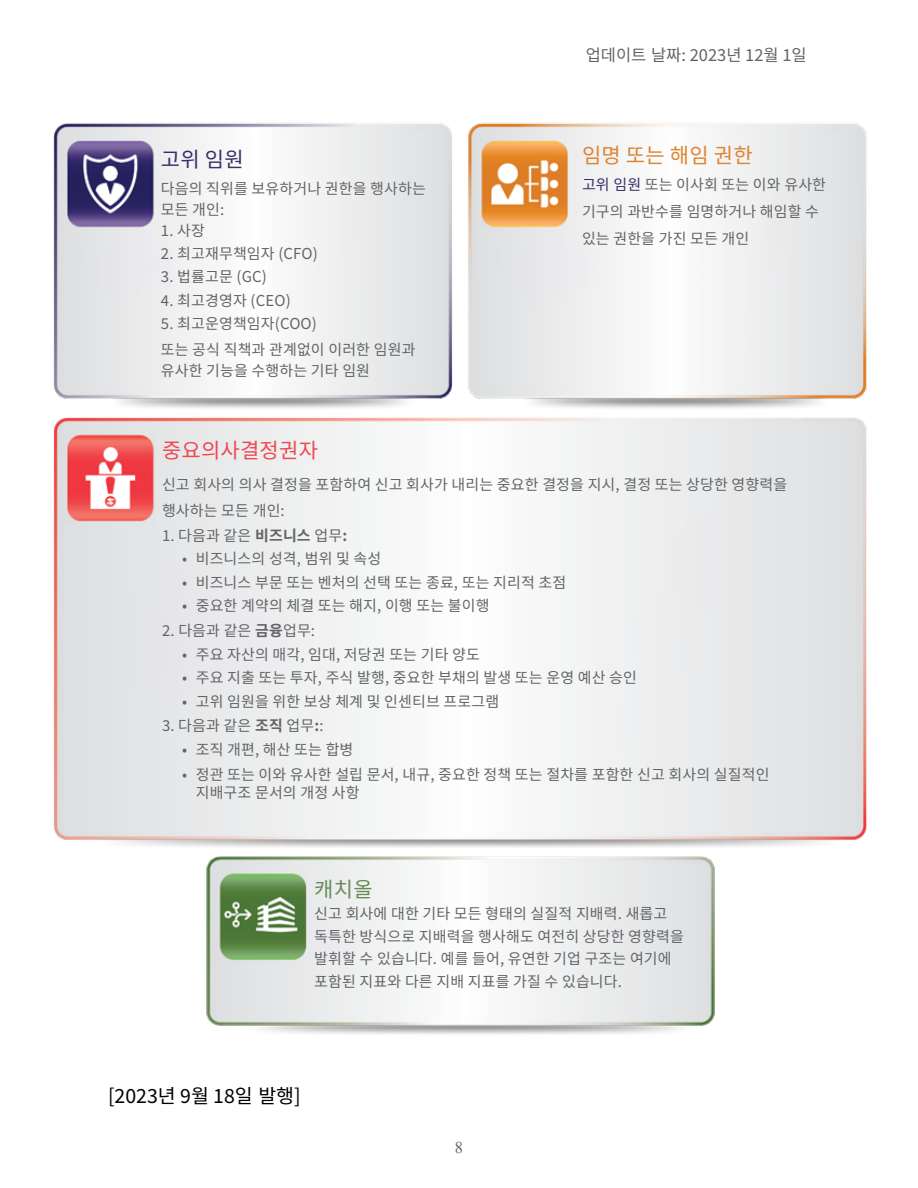
<style>
.page{position:relative;width:918px;height:1188px;background:#fff}
.page>*{position:absolute;margin:0;border:0;box-sizing:border-box;transform-origin:0 0}
.bullets{font:21px "Source Han Sans KR";letter-spacing:.01em;color:#ee484f}
.bullets-2{font:21px "Source Han Sans KR";letter-spacing:.01em;color:#de8431}
.bullets-3{font:21px "Source Han Sans KR";color:#363068}
.bullets-4{font:21px "Source Han Sans KR";color:#688b57}
.Answer{font:19.5px "Source Han Sans KR";color:#000}
.t1{font:16.5px "Source Han Sans KR";color:#636466}
.t2{font:16.5px "Times New Roman";color:#636466}
.bullets-5{font:15px/22.5px "Source Han Sans KR";letter-spacing:.01em;color:#636466}
.s1{color:#363068}
.s2{font-weight:700}
</style>
<div class="page">
<img style="left:53px;top:123px;width:814px;height:911px">
<p class="bullets-3" style="left:161px;top:147px;width:84px">고위 임원</p>
<p class="bullets-5" style="left:161px;top:178px;width:266px;line-height:21px">다음의 직위를 보유하거나 권한을 행사하는 모든 개인:</p>
<p class="bullets-5" style="left:161px;top:220px;width:46px">1. 사장</p>
<p class="bullets-5" style="left:161px;top:243px;width:159px">2. 최고재무책임자 (CFO)</p>
<p class="bullets-5" style="left:161px;top:266px;width:108px">3. 법률고문 (GC)</p>
<p class="bullets-5" style="left:161px;top:289px;width:131px">4. 최고경영자 (CEO)</p>
<p class="bullets-5" style="left:161px;top:312px;width:158px">5. 최고운영책임자(COO)</p>
<p class="bullets-5" style="left:161px;top:339px;width:256px;line-height:21px">또는 공식 직책과 관계없이 이러한 임원과 유사한 기능을 수행하는 기타 임원</p>
<p class="t1" style="left:586px;top:45px;width:223px">업데이트 날짜: 2023년 12월 1일</p>
<p class="bullets-2" style="left:582px;top:143px;width:172px">임명 또는 해임 권한</p>
<p class="bullets-5" style="left:582px;top:171px;width:246px;line-height:27px"><span class="s1">고위 임원</span> 또는 이사회 또는 이와 유사한 기구의 과반수를 임명하거나 해임할 수 있는 권한을 가진 모든 개인</p>
<p class="bullets" style="left:162px;top:438px;width:158px">중요의사결정권자</p>
<p class="bullets-5" style="left:162px;top:472px;width:627px;line-height:25.8px">신고 회사의 의사 결정을 포함하여 신고 회사가 내리는 중요한 결정을 지시, 결정 또는 상당한 영향력을 행사하는 모든 개인:</p>
<p class="bullets-5" style="left:162px;top:524px;width:187px">1. 다음과 같은 <span class="s2">비즈니스</span> 업무<span class="s2">:</span></p>
<p class="bullets-5" style="left:182px;top:548px;width:201px">• 비즈니스의 성격, 범위 및 속성</p>
<p class="bullets-5" style="left:182px;top:571px;width:386px">• 비즈니스 부문 또는 벤처의 선택 또는 종료, 또는 지리적 초점</p>
<p class="bullets-5" style="left:182px;top:595px;width:309px">• 중요한 계약의 체결 또는 해지, 이행 또는 불이행</p>
<p class="bullets-5" style="left:162px;top:620px;width:155px">2. 다음과 같은 <span class="s2">금융</span>업무:</p>
<p class="bullets-5" style="left:182px;top:643px;width:299px">• 주요 자산의 매각, 임대, 저당권 또는 기타 양도</p>
<p class="bullets-5" style="left:182px;top:667px;width:456px">• 주요 지출 또는 투자, 주식 발행, 중요한 부채의 발생 또는 운영 예산 승인</p>
<p class="bullets-5" style="left:182px;top:690px;width:318px">• 고위 임원을 위한 보상 체계 및 인센티브 프로그램</p>
<p class="bullets-5" style="left:162px;top:715px;width:163px">3. 다음과 같은 <span class="s2">조직</span> 업무<span class="s2">:</span>:</p>
<p class="bullets-5" style="left:182px;top:739px;width:173px">• 조직 개편, 해산 또는 합병</p>
<p class="bullets-5" style="left:196px;top:766px;width:575px;line-height:18px;text-indent:-14px">• 정관 또는 이와 유사한 설립 문서, 내규, 중요한 정책 또는 절차를 포함한 신고 회사의 실질적인 지배구조 문서의 개정 사항</p>
<p class="bullets-4" style="left:314px;top:877px;width:60px">캐치올</p>
<p class="bullets-5" style="left:314px;top:903px;width:371px">신고 회사에 대한 기타 모든 형태의 실질적 지배력. 새롭고 독특한 방식으로 지배력을 행사해도 여전히 상당한 영향력을 발휘할 수 있습니다. 예를 들어, 유연한 기업 구조는 여기에 포함된 지표와 다른 지배 지표를 가질 수 있습니다.</p>
<p class="Answer" style="left:108px;top:1085px;width:194px">[2023년 9월 18일 발행]</p>
<p class="t2" style="left:455px;top:1136px;width:10px">8</p>
</div>
